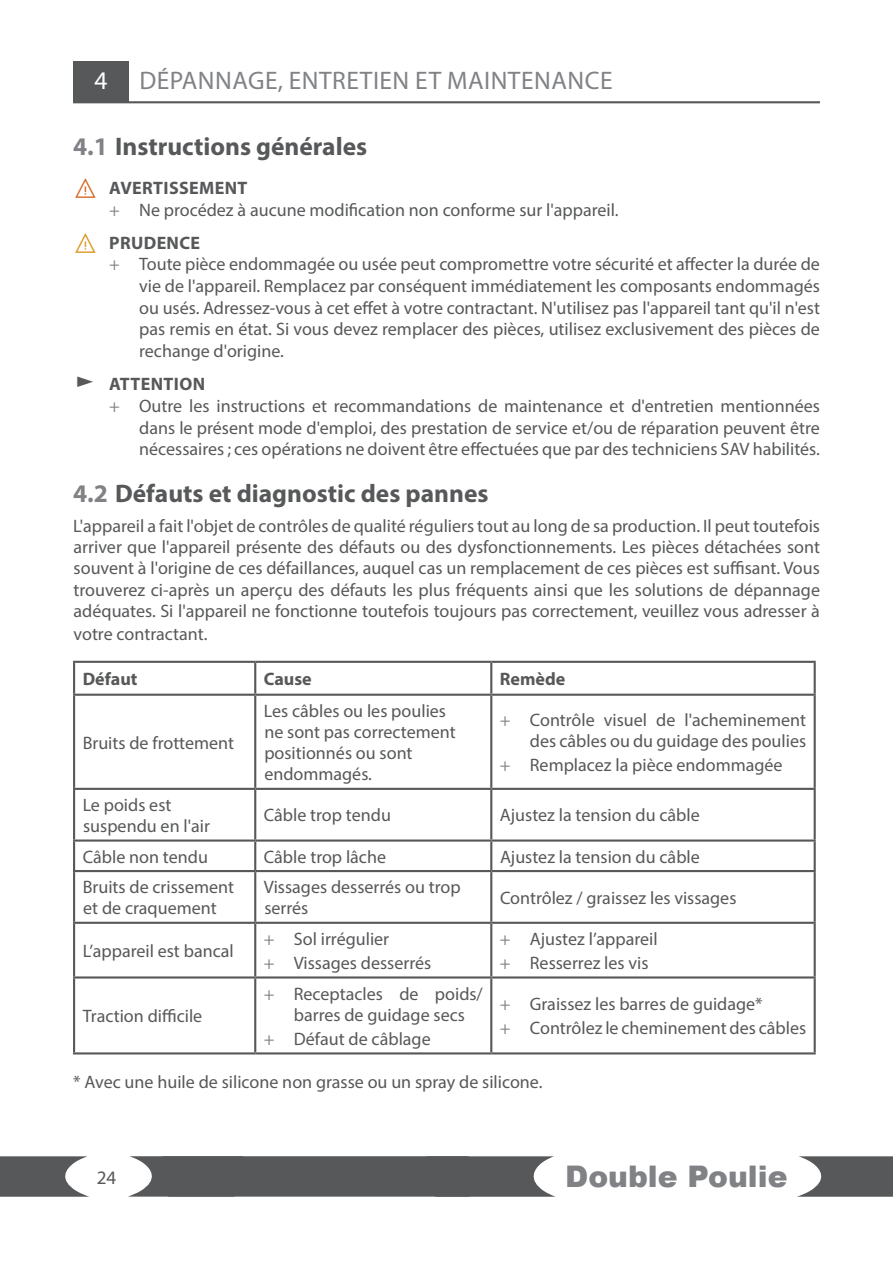
<style>
.page{position:relative;width:893px;height:1263px;background:#fff}
.page>*{position:absolute;margin:0;border:0;box-sizing:border-box;transform-origin:0 0}
.t1{font:900 29.7px "Arial";color:#808285}
.t2{font:700 25.5px "Myriad Pro";color:#57585a}
.t3{font:25.5px "Myriad Pro";letter-spacing:.02em;color:#808285}
.t4{font:25.5px "Myriad Pro";color:#fff}
.t5{font:19.05px "Myriad Pro";color:#57585a}
.t6{font:18px/21.1px "Myriad Pro";color:#57585a}
.t7{font:700 18px "Myriad Pro";letter-spacing:.02em;color:#57585a}
.s1{color:#808285}
.s2{color:#d2601a}
.s3{color:#d89013}
</style>
<div class="page">
<svg style="left:0;top:1156px;width:89px;height:41px"></svg>
<svg style="left:797px;top:1156px;width:96px;height:41px"></svg>
<svg style="left:128px;top:1156px;width:428px;height:41px;background:#656668"></svg>
<div style="left:73px;top:61px;width:55px;height:41px;background:#57585a"></div>
<hr style="left:73px;top:101px;width:747px;height:2px;background:#57585a">
<hr style="left:73px;top:663px;width:2px;height:31px;background:#57585a">
<hr style="left:73px;top:661px;width:182px;height:2px;background:#57585a">
<hr style="left:254px;top:663px;width:2px;height:31px;background:#57585a">
<hr style="left:255px;top:661px;width:236px;height:2px;background:#57585a">
<hr style="left:490px;top:663px;width:2px;height:31px;background:#57585a">
<hr style="left:491px;top:661px;width:325px;height:2px;background:#57585a">
<hr style="left:814px;top:663px;width:2px;height:31px;background:#57585a">
<hr style="left:73px;top:696px;width:2px;height:92px;background:#57585a">
<hr style="left:73px;top:694px;width:182px;height:2px;background:#57585a">
<hr style="left:255px;top:694px;width:236px;height:2px;background:#57585a">
<hr style="left:491px;top:694px;width:325px;height:2px;background:#57585a">
<hr style="left:254px;top:696px;width:2px;height:92px;background:#57585a">
<hr style="left:490px;top:696px;width:2px;height:92px;background:#57585a">
<hr style="left:814px;top:696px;width:2px;height:92px;background:#57585a">
<hr style="left:73px;top:790px;width:2px;height:49px;background:#57585a">
<hr style="left:73px;top:842px;width:2px;height:28px;background:#57585a">
<hr style="left:73px;top:872px;width:2px;height:50px;background:#57585a">
<hr style="left:73px;top:788px;width:182px;height:2px;background:#57585a">
<hr style="left:255px;top:788px;width:236px;height:2px;background:#57585a">
<hr style="left:254px;top:790px;width:2px;height:49px;background:#57585a">
<hr style="left:254px;top:842px;width:2px;height:28px;background:#57585a">
<hr style="left:254px;top:872px;width:2px;height:50px;background:#57585a">
<hr style="left:73px;top:839px;width:182px;height:3px;background:#57585a">
<hr style="left:255px;top:839px;width:236px;height:3px;background:#57585a">
<hr style="left:73px;top:870px;width:182px;height:2px;background:#57585a">
<hr style="left:255px;top:870px;width:236px;height:2px;background:#57585a">
<hr style="left:490px;top:790px;width:2px;height:49px;background:#57585a">
<hr style="left:490px;top:842px;width:2px;height:28px;background:#57585a">
<hr style="left:490px;top:872px;width:2px;height:50px;background:#57585a">
<hr style="left:491px;top:788px;width:325px;height:2px;background:#57585a">
<hr style="left:814px;top:790px;width:2px;height:49px;background:#57585a">
<hr style="left:814px;top:842px;width:2px;height:28px;background:#57585a">
<hr style="left:814px;top:872px;width:2px;height:50px;background:#57585a">
<hr style="left:491px;top:839px;width:325px;height:3px;background:#57585a">
<hr style="left:491px;top:870px;width:325px;height:2px;background:#57585a">
<hr style="left:73px;top:924px;width:2px;height:52px;background:#57585a">
<hr style="left:73px;top:978px;width:2px;height:74px;background:#57585a">
<hr style="left:73px;top:922px;width:182px;height:2px;background:#57585a">
<hr style="left:255px;top:922px;width:236px;height:2px;background:#57585a">
<hr style="left:254px;top:924px;width:2px;height:52px;background:#57585a">
<hr style="left:254px;top:978px;width:2px;height:74px;background:#57585a">
<hr style="left:73px;top:976px;width:182px;height:2px;background:#57585a">
<hr style="left:255px;top:976px;width:236px;height:2px;background:#57585a">
<hr style="left:73px;top:1052px;width:182px;height:2px;background:#57585a">
<hr style="left:255px;top:1052px;width:236px;height:2px;background:#57585a">
<hr style="left:490px;top:924px;width:2px;height:52px;background:#57585a">
<hr style="left:490px;top:978px;width:2px;height:74px;background:#57585a">
<hr style="left:491px;top:922px;width:325px;height:2px;background:#57585a">
<hr style="left:814px;top:924px;width:2px;height:52px;background:#57585a">
<hr style="left:814px;top:978px;width:2px;height:74px;background:#57585a">
<hr style="left:491px;top:976px;width:325px;height:2px;background:#57585a">
<hr style="left:491px;top:1052px;width:325px;height:2px;background:#57585a">
<p class="t4" style="left:94px;top:65px;width:15px">4</p>
<p class="t3" style="left:139px;top:65px;width:475px">DÉPANNAGE, ENTRETIEN ET MAINTENANCE</p>
<p class="t2" style="left:73px;top:129px;width:296px"><span class="s1">4.1</span> Instructions générales</p>
<p class="t7" style="left:73px;top:176px;width:176px"><span class="s2">⚠</span> AVERTISSEMENT</p>
<p class="t6" style="left:109px;top:199px;width:511px"><span class="s1">+</span> Ne procédez à aucune modification non conforme sur l'appareil.</p>
<p class="t7" style="left:73px;top:231px;width:128px"><span class="s3">⚠</span> PRUDENCE</p>
<p class="t6" style="left:139px;top:253px;width:682px;line-height:21.6px;text-align:justify;text-indent:-30px"><span class="s1">+</span> Toute pièce endommagée ou usée peut compromettre votre sécurité et affecter la durée de vie de l'appareil. Remplacez par conséquent immédiatement les composants endommagés ou usés. Adressez-vous à cet effet à votre contractant. N'utilisez pas l'appareil tant qu'il n'est pas remis en état. Si vous devez remplacer des pièces, utilisez exclusivement des pièces de rechange d'origine.</p>
<p class="t7" style="left:109px;top:372px;width:97px">ATTENTION</p>
<p class="t6" style="left:139px;top:395px;width:682px;line-height:21.6px;text-align:justify;text-indent:-30px"><span class="s1">+</span> Outre les instructions et recommandations de maintenance et d'entretien mentionnées dans le présent mode d'emploi, des prestation de service et/ou de réparation peuvent être nécessaires ; ces opérations ne doivent être effectuées que par des techniciens SAV habilités.</p>
<p class="t2" style="left:73px;top:476px;width:417px"><span class="s1">4.2</span> Défauts et diagnostic des pannes</p>
<p class="t6" style="left:73px;top:515px;width:748px;text-align:justify">L'appareil a fait l'objet de contrôles de qualité réguliers tout au long de sa production. Il peut toutefois arriver que l'appareil présente des défauts ou des dysfonctionnements. Les pièces détachées sont souvent à l'origine de ces défaillances, auquel cas un remplacement de ces pièces est suffisant. Vous trouverez ci-après un aperçu des défauts les plus fréquents ainsi que les solutions de dépannage adéquates. Si l'appareil ne fonctionne toutefois toujours pas correctement, veuillez vous adresser à</p>
<p class="t6" style="left:74px;top:623px;width:135px">votre contractant.</p>
<p class="t7" style="left:83px;top:667px;width:56px">Défaut</p>
<p class="t7" style="left:264px;top:667px;width:49px">Cause</p>
<p class="t7" style="left:500px;top:667px;width:67px">Remède</p>
<p class="t6" style="left:83px;top:732px;width:153px">Bruits de frottement</p>
<p class="t6" style="left:264px;top:700px;width:193px">Les câbles ou les poulies ne sont pas correctement positionnés ou sont endommagés.</p>
<p class="t6" style="left:500px;top:709px;width:308px;text-align:right"><span class="s1">+</span> Contrôle visuel de l'acheminement des câbles ou du guidage des poulies</p>
<p class="t6" style="left:500px;top:754px;width:284px"><span class="s1">+</span> Remplacez la pièce endommagée</p>
<p class="t6" style="left:83px;top:794px;width:129px">Le poids est suspendu en l'air</p>
<p class="t6" style="left:264px;top:804px;width:129px">Câble trop tendu</p>
<p class="t6" style="left:500px;top:804px;width:201px">Ajustez la tension du câble</p>
<p class="t6" style="left:83px;top:846px;width:127px">Câble non tendu</p>
<p class="t6" style="left:264px;top:846px;width:124px">Câble trop lâche</p>
<p class="t6" style="left:500px;top:846px;width:201px">Ajustez la tension du câble</p>
<p class="t6" style="left:83px;top:876px;width:153px">Bruits de crissement et de craquement</p>
<p class="t6" style="left:264px;top:876px;width:198px">Vissages desserrés ou trop serrés</p>
<p class="t6" style="left:500px;top:887px;width:238px">Contrôlez / graissez les vissages</p>
<p class="t6" style="left:83px;top:940px;width:152px">L’appareil est bancal</p>
<p class="t6" style="left:264px;top:928px;width:127px"><span class="s1">+</span> Sol irrégulier</p>
<p class="t6" style="left:264px;top:952px;width:169px"><span class="s1">+</span> Vissages desserrés</p>
<p class="t6" style="left:500px;top:928px;width:159px"><span class="s1">+</span> Ajustez l’appareil</p>
<p class="t6" style="left:500px;top:952px;width:150px"><span class="s1">+</span> Resserrez les vis</p>
<p class="t6" style="left:83px;top:1005px;width:121px">Traction difficile</p>
<p class="t6" style="left:294px;top:982px;width:190px;text-indent:-30px"><span class="s1">+</span> Receptacles de poids/ barres de guidage secs</p>
<p class="t6" style="left:264px;top:1028px;width:168px"><span class="s1">+</span> Défaut de câblage</p>
<p class="t6" style="left:500px;top:993px;width:264px"><span class="s1">+</span> Graissez les barres de guidage*</p>
<p class="t6" style="left:500px;top:1017px;width:308px"><span class="s1">+</span> Contrôlez le cheminement des câbles</p>
<p class="t6" style="left:73px;top:1071px;width:471px">* Avec une huile de silicone non grasse ou un spray de silicone.</p>
<p class="t5" style="left:97px;top:1166px;width:21px">24</p>
<h1 class="t1" style="left:565px;top:1155px;width:224px">Double Poulie</h1>
</div>
